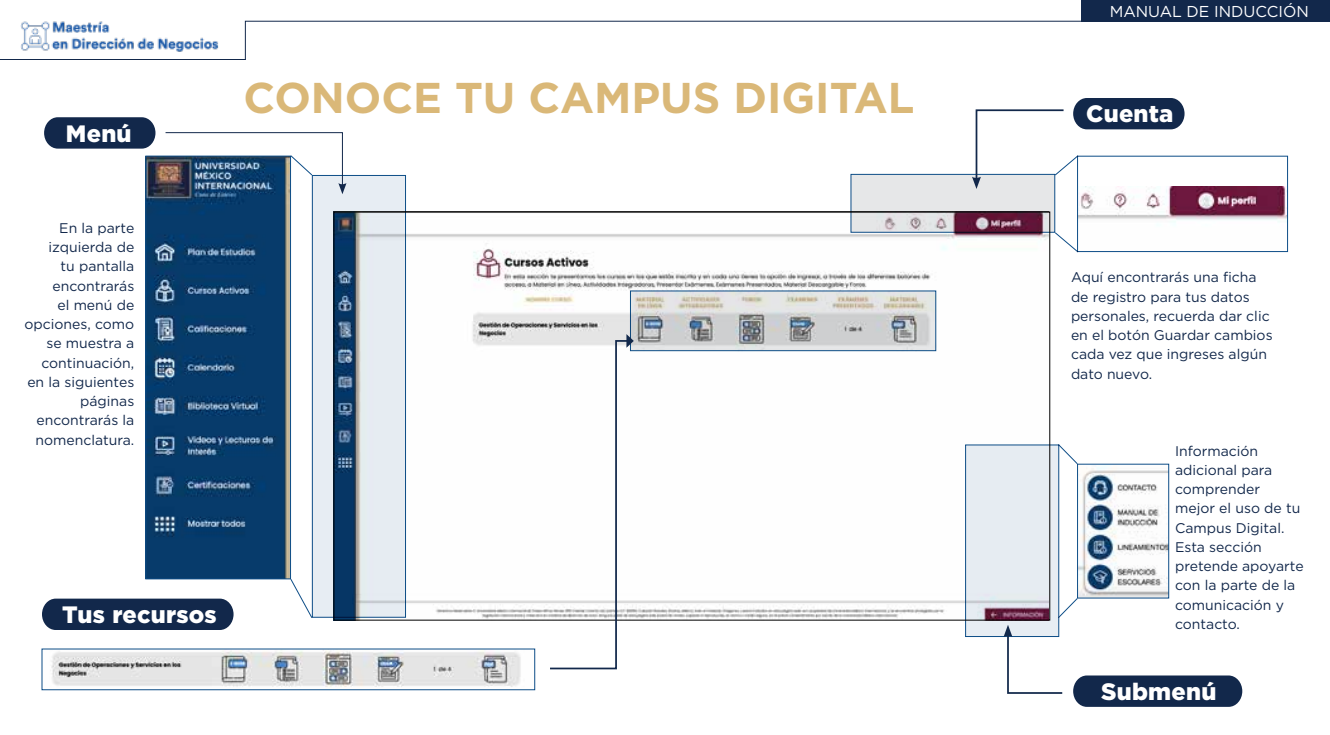
<style>
.page{position:relative;width:1330px;height:735px;background:#fff}
.page>*{position:absolute;margin:0;border:0;box-sizing:border-box;transform-origin:0 0}
.t1{font:700 43.05px "Gotham";color:#dab878}
.t2{font:900 23.62px "Gotham";letter-spacing:.01em;color:#fff}
.t3{font:15.75px "Gotham";color:#fff}
.t4{font:14px/19.2px "Gotham";color:#12284b}
</style>
<div class="page">
<svg style="left:0;top:21px;width:1330px;height:39px"></svg>
<div style="left:1082px;top:0;width:248px;height:21px;background:#12284b"></div>
<img style="left:19px;top:21px;width:203px;height:35px">
<img style="left:406px;top:214px;width:642px;height:404px">
<img style="left:147px;top:158px;width:142px;height:419px">
<div style="left:145px;top:156px;width:146px;height:423px;border:1px solid #0d4d87"></div>
<svg style="left:312px;top:175px;width:94px;height:443px;background:#b0bfcc"></svg>
<div style="left:965px;top:444px;width:94px;height:193px;background:#e7edf3;border:1px solid #0d4d87"></div>
<svg style="left:630px;top:290px;width:306px;height:61px;background:#c3c6c8"></svg>
<svg style="left:44px;top:117px;width:111px;height:32px;background:#223657"></svg>
<div style="left:1073px;top:676px;width:169px;height:31px;background:#12284b"></div>
<div style="left:42px;top:599px;width:192px;height:31px;background:#12284b"></div>
<svg style="left:290px;top:578px;width:23px;height:40px"></svg>
<img style="left:1079px;top:466px;width:88px;height:131px">
<div style="left:1077px;top:464px;width:92px;height:135px;border:1px solid #0d4d87"></div>
<img style="left:1079px;top:186px;width:207px;height:37px">
<div style="left:1077px;top:156px;width:211px;height:96px;border:1px solid #0d4d87"></div>
<svg style="left:1057px;top:444px;width:22px;height:21px"></svg>
<svg style="left:1057px;top:597px;width:22px;height:22px"></svg>
<svg style="left:1055px;top:232px;width:24px;height:21px"></svg>
<img style="left:165px;top:132px;width:181px;height:62px">
<svg style="left:851px;top:174px;width:204px;height:59px;background:#c2bac2"></svg>
<img style="left:51px;top:651px;width:470px;height:36px">
<svg style="left:1004px;top:625px;width:59px;height:69px"></svg>
<svg style="left:548px;top:334px;width:86px;height:336px"></svg>
<svg style="left:972px;top:98px;width:213px;height:91px"></svg>
<h2 class="t2" style="left:66px;top:117px;width:67px">Menú</h2>
<p class="t4" style="left:25px;top:218px;width:111px;text-align:right">En la parte izquierda de<br>tu pantalla encontrarás<br>el menú de opciones, como se muestra a continuación, en la siguientes páginas encontrarás la nomenclatura.</p>
<h1 class="t1" style="left:243px;top:69px;width:672px">CONOCE TU CAMPUS DIGITAL</h1>
<h2 class="t2" style="left:62px;top:598px;width:156px">Tus recursos</h2>
<p class="t3" style="left:1110px;top:1px;width:201px">MANUAL DE INDUCCIÓN</p>
<h2 class="t2" style="left:1086px;top:98px;width:89px">Cuenta</h2>
<p class="t4" style="left:1071px;top:268px;width:203px">Aquí encontrarás una ficha de registro para tus datos personales, recuerda dar clic en el botón Guardar cambios cada vez que ingreses algún dato nuevo.</p>
<p class="t4" style="left:1175px;top:441px;width:130px">Información adicional para comprender<br>mejor el uso de tu<br>Campus Digital.<br>Esta sección pretende apoyarte con la parte de la comunicación y contacto.</p>
<h2 class="t2" style="left:1101px;top:675px;width:117px">Submenú</h2>
</div>
